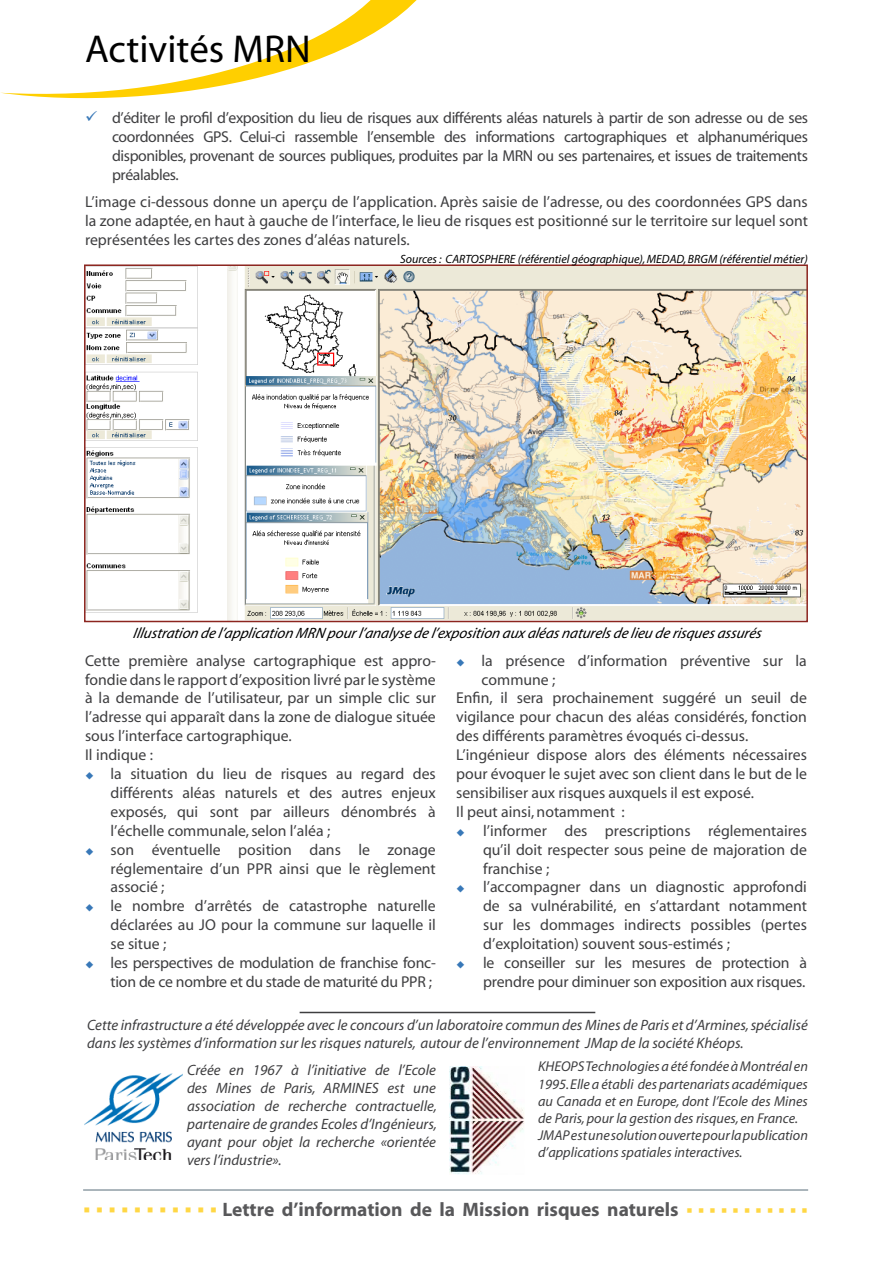
<style>
.page{position:relative;width:893px;height:1263px;background:#fff}
.page>*{position:absolute;margin:0;border:0;box-sizing:border-box;transform-origin:0 0}
.t1{font:39px "Myriad";color:#000}
.t2{font:700 19.5px "Myriad";color:#58585a}
.t3{font:15.75px/18.9px "Myriad";color:#3e3e40;text-align:justify}
.t4{font:italic 15px/18px "Myriad";color:#3e3e40}
.t5{font:italic 15px "Myriad";color:#000}
.t6{font:italic 14.25px/17.1px "Myriad";color:#3e3e40}
.t7{font:italic 12px "Myriad";color:#000}
.s1{color:#ffd744}
</style>
<div class="page">
<hr style="left:83px;top:1189px;width:725px;height:2px;background:#909ea6">
<img style="left:84px;top:264px;width:724px;height:359px">
<img style="left:84px;top:1073px;width:98px;height:86px">
<hr style="left:300px;top:1012px;width:295px;height:1px;background:#3e3e40">
<img style="left:450px;top:1067px;width:74px;height:107px">
<svg style="left:1px;top:0;width:416px;height:99px"></svg>
<h1 class="t1" style="left:85px;top:30px;width:227px">Activités MRN</h1>
<p class="t3" style="left:112px;top:109px;width:697px">d’éditer le profil d’exposition du lieu de risques aux différents aléas naturels à partir de son adresse ou de ses coordonnées GPS. Celui-ci rassemble l’ensemble des informations cartographiques et alphanumériques disponibles, provenant de sources publiques, produites par la MRN ou ses partenaires, et issues de traitements préalables.</p>
<p class="t3" style="left:85px;top:193px;width:724px">L’image ci-dessous donne un aperçu de l’application. Après saisie de l’adresse, ou des coordonnées GPS dans la zone adaptée, en haut à gauche de l’interface, le lieu de risques est positionné sur le territoire sur lequel sont représentées les cartes des zones d’aléas naturels.</p>
<p class="t7" style="left:400px;top:253px;width:409px">Sources : CARTOSPHERE (référentiel géographique), MEDAD, BRGM (référentiel métier)</p>
<p class="t5" style="left:133px;top:626px;width:633px">Illustration de l ’app lication MRN p ourl ’analyse de l ’exp osition aux aléasnaturelsde lieu de risquesassurés</p>
<p class="t3" style="left:85px;top:652px;width:352px;text-align:left">Cette première analyse cartographique est appro&shy;fondie dans le rapport d’exposition livré par le système à la demande de l’utilisateur, par un simple clic sur l’adresse qui apparaît dans la zone de dialogue située sous l’interface cartographique.<br>Il indique :</p>
<p class="t3" style="left:111px;top:765px;width:327px;text-align:left">la situation du lieu de risques au regard des différents aléas naturels et des autres enjeux exposés, qui sont par ailleurs dénombrés à l’échelle communale, selon l’aléa ;<br>son éventuelle position dans le zonage réglementaire d’un PPR ainsi que le règlement associé ;<br>le nombre d’arrêtés de catastrophe naturelle déclarées au JO pour la commune sur laquelle il se situe ;<br>les perspectives de modulation de franchise fonc&shy;tion de ce nombre et du stade de maturité du PPR ;</p>
<p class="t3" style="left:482px;top:652px;width:327px">la présence d’information préventive sur la</p>
<p class="t3" style="left:482px;top:670px;width:75px">commune ;</p>
<p class="t3" style="left:456px;top:689px;width:352px">Enfin, il sera prochainement suggéré un seuil de</p>
<p class="t3" style="left:456px;top:708px;width:352px">vigilance pour chacun des aléas considérés, fonction</p>
<p class="t3" style="left:456px;top:727px;width:294px">des différents paramètres évoqués ci-dessus.</p>
<p class="t3" style="left:456px;top:746px;width:352px">L’ingénieur dispose alors des éléments nécessaires</p>
<p class="t3" style="left:456px;top:765px;width:352px">pour évoquer le sujet avec son client dans le but de le</p>
<p class="t3" style="left:456px;top:784px;width:300px">sensibiliser aux risques auxquels il est exposé.</p>
<p class="t3" style="left:456px;top:803px;width:170px">Il peut ainsi, notamment :</p>
<p class="t3" style="left:483px;top:822px;width:325px">l’informer des prescriptions réglementaires</p>
<p class="t3" style="left:483px;top:841px;width:325px">qu’il doit respecter sous peine de majoration de</p>
<p class="t3" style="left:483px;top:859px;width:68px">franchise ;</p>
<p class="t3" style="left:483px;top:878px;width:325px">l’accompagner dans un diagnostic approfondi</p>
<p class="t3" style="left:483px;top:897px;width:325px">de sa vulnérabilité, en s’attardant notamment</p>
<p class="t3" style="left:483px;top:916px;width:325px">sur les dommages indirects possibles (pertes</p>
<p class="t3" style="left:483px;top:935px;width:248px">d’exploitation) souvent sous-estimés ;</p>
<p class="t3" style="left:483px;top:954px;width:325px">le conseiller sur les mesures de protection à</p>
<p class="t3" style="left:483px;top:973px;width:324px">prendre pour diminuer son exposition aux risques.</p>
<p class="t4" style="left:87px;top:1017px;width:722px">Cette infrastructure a été développée avec le concours d’un laboratoire commun des Mines de Paris et d’Armines, spécialisé dans les systèmes d’information sur les risques naturels, autour de l’environnement JMap de la société Khéops.</p>
<p class="t4" style="left:187px;top:1062px;width:251px;text-align:justify">Créée en 1967 à l’initiative de l’Ecole des Mines de Paris, ARMINES est une association de recherche contractuelle, partenaire de grandes Ecoles d’Ingénieurs, ayant pour objet la recherche «orientée vers l’industrie».</p>
<p class="t6" style="left:538px;top:1059px;width:271px">KHEOPS Technologies a été fondée à Montréal en 1995. Elle a établi des partenariats académiques au Canada et en Europe, dont l’Ecole des Mines de Paris, pour la gestion des risques, en France.<br>JMAP est une solution ouverte pour la publication d’applications spatiales interactives.</p>
<p class="t2" style="left:83px;top:1200px;width:726px"><span class="s1">▪</span> <span class="s1">▪</span> <span class="s1">▪</span> <span class="s1">▪</span> <span class="s1">▪</span> <span class="s1">▪</span> <span class="s1">▪</span> <span class="s1">▪</span> <span class="s1">▪</span> <span class="s1">▪</span> <span class="s1">▪</span> Lettre d’information de la Mission risques naturels <span class="s1">▪</span> <span class="s1">▪</span> <span class="s1">▪</span> <span class="s1">▪</span> <span class="s1">▪</span> <span class="s1">▪</span> <span class="s1">▪</span> <span class="s1">▪</span> <span class="s1">▪</span> <span class="s1">▪</span> <span class="s1">▪</span></p>
</div>
